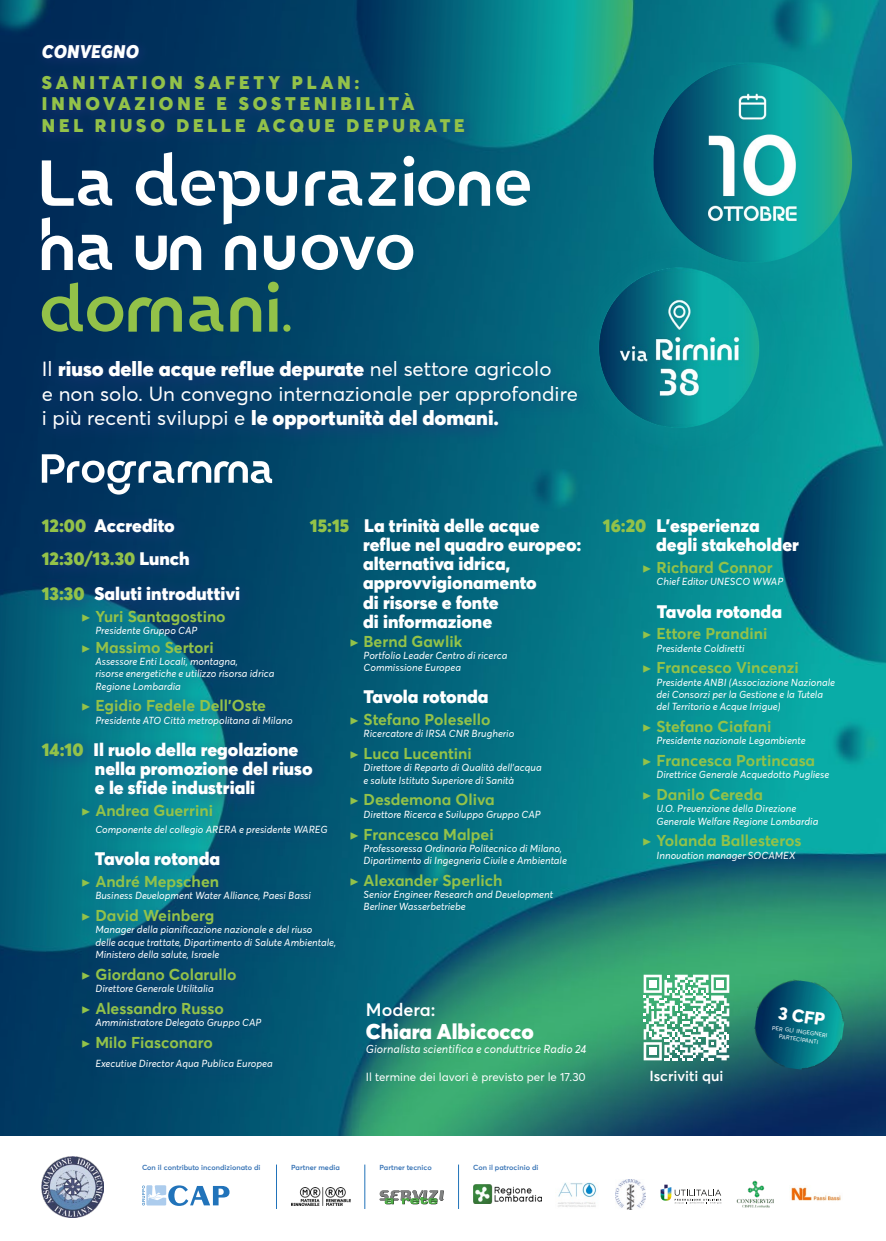
<style>
.page{position:relative;width:886px;height:1241px;background:#fff}
.page>*{position:absolute;margin:0;border:0;box-sizing:border-box;transform-origin:0 0}
.t1{font:900 21.25px "Averta Std";color:#fff}
.t2{font:20.44px/24.5px "Averta Std";color:#fff}
.t3{font:900 18.25px/21.9px "Averta Std";letter-spacing:.21em;color:#93c249}
.t4{font:italic 900 18.25px "Averta Std";letter-spacing:.01em;color:#fff}
.t5{font:900 18.06px/19.1px "Averta Std";color:#fff}
.t6{font:900 18.06px/32.4px "Averta Std";color:#93c249}
.t7{font:600 17.88px "Averta";color:#fff}
.t8{font:800 17.62px "Averta Std";color:#fff}
.t9{font:700 15.75px "Averta Std";color:#93c249}
.t10{font:600 14.56px "Averta Std";color:#fff}
.t11{font:italic 11.62px "Averta Std";color:#fff}
.t12{font:11.62px "Averta";color:#fff}
.t13{font:italic 10.25px/12.2px "Averta Std";color:#fff}
.t14{font:600 7.25px "Averta Std";color:#3471b4}
.t15{font:5.75px/7.8px "Averta Std";color:#fff;text-align:center}
.s1{font-weight:900}
.s2{color:#fff}
.s3{color:#93c249}
.s4{font-family:"Minion Pro";font-weight:400}
</style>
<div class="page">
<img style="left:0;top:0;width:886px;height:1135px">
<img style="left:570px;top:252px;width:218px;height:198px">
<div style="left:32px;top:350px;width:562px;height:97px;background:#283583;opacity:.75"></div>
<div style="left:34px;top:36px;width:443px;height:110px;background:#283583;opacity:.75"></div>
<svg style="left:368px;top:172px;width:28px;height:34px"></svg>
<svg style="left:266px;top:171px;width:31px;height:35px"></svg>
<svg style="left:403px;top:156px;width:87px;height:50px"></svg>
<svg style="left:136px;top:152px;width:124px;height:73px"></svg>
<svg style="left:496px;top:170px;width:34px;height:36px"></svg>
<svg style="left:305px;top:170px;width:57px;height:36px"></svg>
<svg style="left:42px;top:160px;width:70px;height:46px"></svg>
<svg style="left:136px;top:235px;width:65px;height:35px"></svg>
<svg style="left:302px;top:235px;width:111px;height:35px"></svg>
<svg style="left:264px;top:235px;width:31px;height:35px"></svg>
<svg style="left:225px;top:235px;width:31px;height:35px"></svg>
<svg style="left:42px;top:217px;width:70px;height:53px"></svg>
<svg style="left:230px;top:297px;width:31px;height:34px"></svg>
<svg style="left:42px;top:282px;width:140px;height:49px;background:#366654"></svg>
<svg style="left:189px;top:296px;width:34px;height:36px"></svg>
<svg style="left:268px;top:281px;width:22px;height:50px"></svg>
<img style="left:619px;top:62px;width:267px;height:236px">
<svg style="left:42px;top:454px;width:230px;height:40px"></svg>
<svg style="left:644px;top:974px;width:85px;height:86px"></svg>
<img style="left:750px;top:975px;width:99px;height:99px">
<div style="left:32px;top:508px;width:319px;height:576px;background:#283583;opacity:.75"></div>
<img style="left:291px;top:1187px;width:59px;height:18px">
<svg style="left:379px;top:1190px;width:65px;height:14px"></svg>
<hr style="left:365px;top:1164px;width:1px;height:44px;background:#2173ba">
<hr style="left:276px;top:1164px;width:1px;height:44px;background:#2173ba">
<hr style="left:458px;top:1164px;width:1px;height:44px;background:#2173ba">
<svg style="left:142px;top:1185px;width:87px;height:20px"></svg>
<img style="left:42px;top:1156px;width:62px;height:61px">
<img style="left:736px;top:1180px;width:38px;height:28px">
<img style="left:558px;top:1182px;width:39px;height:25px">
<svg style="left:660px;top:1184px;width:61px;height:19px"></svg>
<img style="left:791px;top:1187px;width:50px;height:14px">
<img style="left:615px;top:1179px;width:30px;height:30px">
<img style="left:473px;top:1184px;width:68px;height:19px">
<h3 class="t4" style="left:42px;top:39px;width:99px">CONVEGNO</h3>
<h3 class="t3" style="left:42px;top:71px;width:424px">SANITATION SAFETY PLAN:<br>INNOVAZIONE E SOSTENIBILITÀ<br>NEL RIUSO DELLE ACQUE DEPURATE</h3>
<h2 class="t2" style="left:42px;top:357px;width:538px">Il <span class="s1">riuso delle acque reflue depurate</span> nel settore agricolo<br>e non solo. Un convegno internazionale per approfondire i più recenti sviluppi e <span class="s1">le opportunità del domani.</span></h2>
<h3 class="t6" style="left:42px;top:509px;width:149px">12:00 <span class="s2">Accredito<br></span>12:30/13.30 <span class="s2">Lunch</span></h3>
<h3 class="t5" style="left:42px;top:583px;width:200px"><span class="s3">13:30</span> Saluti introduttivi</h3>
<h3 class="t9" style="left:81px;top:606px;width:146px"><span class="s4">▶</span> Yuri Santagostino</h3>
<p class="t13" style="left:95px;top:624px;width:104px">Presidente Gruppo CAP</p>
<h3 class="t9" style="left:81px;top:637px;width:134px"><span class="s4">▶</span> Massimo Sertori</h3>
<p class="t13" style="left:95px;top:655px;width:181px">Assessore Enti Locali, montagna,<br>risorse energetiche e utilizzo risorsa idrica<br>Regione Lombardia</p>
<h3 class="t9" style="left:81px;top:695px;width:186px"><span class="s4">▶</span> Egidio Fedele Dell’Oste</h3>
<p class="t13" style="left:95px;top:714px;width:199px">Presidente ATO Città metropolitana di Milano</p>
<h3 class="t5" style="left:95px;top:739px;width:219px;text-indent:-53px"><span class="s3">14:10</span> Il ruolo della regolazione nella promozione del riuso e le sfide industriali</h3>
<h3 class="t9" style="left:81px;top:800px;width:133px"><span class="s4">▶</span> Andrea Guerrini</h3>
<p class="t13" style="left:95px;top:823px;width:234px">Componente del collegio ARERA e presidente WAREG</p>
<h3 class="t5" style="left:95px;top:849px;width:127px">Tavola rotonda</h3>
<h3 class="t9" style="left:81px;top:871px;width:139px"><span class="s4">▶</span> André Mepschen</h3>
<p class="t13" style="left:95px;top:889px;width:217px">Business Development Water Alliance, Paesi Bassi</p>
<h3 class="t9" style="left:81px;top:905px;width:135px"><span class="s4">▶</span> David Weinberg</h3>
<p class="t13" style="left:95px;top:923px;width:242px">Manager della pianificazione nazionale e del riuso<br>delle acque trattate, Dipartimento di Salute Ambientale,<br>Ministero della salute, Israele</p>
<h3 class="t9" style="left:81px;top:963px;width:157px"><span class="s4">▶</span> Giordano Colarullo</h3>
<p class="t13" style="left:95px;top:982px;width:120px">Direttore Generale Utilitalia</p>
<h3 class="t9" style="left:81px;top:997px;width:144px"><span class="s4">▶</span> Alessandro Russo</h3>
<p class="t13" style="left:95px;top:1016px;width:168px">Amministratore Delegato Gruppo CAP</p>
<h3 class="t9" style="left:81px;top:1031px;width:133px"><span class="s4">▶</span> Milo Fiasconaro</h3>
<p class="t13" style="left:95px;top:1057px;width:179px">Executive Director Aqua Publica Europea</p>
<h3 class="t5" style="left:363px;top:516px;width:220px;text-indent:-53px"><span class="s3">15:15</span> La trinità delle acque reflue nel quadro europeo: alternativa idrica, approvvigionamento<br>di risorse e fonte<br>di informazione</h3>
<h3 class="t9" style="left:349px;top:631px;width:114px"><span class="s4">▶</span> Bernd Gawlik</h3>
<p class="t13" style="left:363px;top:649px;width:145px">Portfolio Leader Centro di ricerca<br>Commissione Europea</p>
<h3 class="t5" style="left:363px;top:687px;width:127px">Tavola rotonda</h3>
<h3 class="t9" style="left:349px;top:709px;width:143px"><span class="s4">▶</span> Stefano Polesello</h3>
<p class="t13" style="left:363px;top:728px;width:152px">Ricercatore di IRSA CNR Brugherio</p>
<h3 class="t9" style="left:349px;top:743px;width:124px"><span class="s4">▶</span> Luca Lucentini</h3>
<p class="t13" style="left:363px;top:762px;width:180px">Direttore di Reparto di Qualità dell’acqua e salute Istituto Superiore di Sanità</p>
<h3 class="t9" style="left:349px;top:789px;width:147px"><span class="s4">▶</span> Desdemona Oliva</h3>
<p class="t13" style="left:363px;top:808px;width:179px">Direttore Ricerca e Sviluppo Gruppo CAP</p>
<h3 class="t9" style="left:349px;top:823px;width:146px"><span class="s4">▶</span> Francesca Malpei</h3>
<p class="t13" style="left:363px;top:842px;width:205px">Professoressa Ordinaria Politecnico di Milano,<br>Dipartimento di Ingegneria Civile e Ambientale</p>
<h3 class="t9" style="left:349px;top:870px;width:155px"><span class="s4">▶</span> Alexander Sperlich</h3>
<p class="t13" style="left:363px;top:888px;width:191px">Senior Engineer Research and Development<br>Berliner Wasserbetriebe</p>
<h3 class="t7" style="left:366px;top:997px;width:71px">Modera:</h3>
<h1 class="t1" style="left:366px;top:1017px;width:169px">Chiara Albicocco</h1>
<p class="t11" style="left:366px;top:1041px;width:222px">Giornalista scientifica e conduttrice Radio 24</p>
<p class="t12" style="left:366px;top:1069px;width:221px">Il termine dei lavori è previsto per le 17.30</p>
<h3 class="t5" style="left:656px;top:516px;width:144px;text-indent:-53px"><span class="s3">16:20</span> L’esperienza degli stakeholder</h3>
<h3 class="t9" style="left:642px;top:557px;width:132px"><span class="s4">▶</span> Richard Connor</h3>
<p class="t13" style="left:656px;top:576px;width:128px">Chief Editor UNESCO WWAP</p>
<h3 class="t5" style="left:657px;top:601px;width:127px">Tavola rotonda</h3>
<h3 class="t9" style="left:642px;top:623px;width:127px"><span class="s4">▶</span> Ettore Prandini</h3>
<p class="t13" style="left:656px;top:642px;width:90px">Presidente Coldiretti</p>
<h3 class="t9" style="left:642px;top:657px;width:158px"><span class="s4">▶</span> Francesco Vincenzi</h3>
<p class="t13" style="left:656px;top:676px;width:180px">Presidente ANBI (Associazione Nazionale dei Consorzi per la Gestione e la Tutela del Territorio e Acque Irrigue)</p>
<h3 class="t9" style="left:642px;top:716px;width:131px"><span class="s4">▶</span> Stefano Ciafani</h3>
<p class="t13" style="left:656px;top:735px;width:151px">Presidente nazionale Legambiente</p>
<h3 class="t9" style="left:642px;top:750px;width:174px"><span class="s4">▶</span> Francesca Portincasa</h3>
<p class="t13" style="left:656px;top:769px;width:174px">Direttrice Generale Acquedotto Pugliese</p>
<h3 class="t9" style="left:642px;top:784px;width:122px"><span class="s4">▶</span> Danilo Cereda</h3>
<p class="t13" style="left:656px;top:803px;width:163px">U.O. Prevenzione della Direzione<br>Generale Welfare Regione Lombardia</p>
<h3 class="t9" style="left:642px;top:830px;width:161px"><span class="s4">▶</span> Yolanda Ballesteros</h3>
<p class="t13" style="left:656px;top:849px;width:140px">Innovation manager SOCAMEX</p>
<h3 class="t10" style="left:649px;top:1066px;width:76px">Iscriviti qui</h3>
<h3 class="t8" style="left:780px;top:1001px;width:48px;rotate:8deg">3 CFP</h3>
<p class="t15" style="left:773px;top:1023px;width:57px;rotate:8deg">per gli ingegneri partecipanti</p>
<p class="t14" style="left:142px;top:1162px;width:120px">Con il contributo incondizionato di</p>
<p class="t14" style="left:291px;top:1162px;width:50px">Partner media</p>
<p class="t14" style="left:379px;top:1162px;width:54px">Partner tecnico</p>
<p class="t14" style="left:473px;top:1162px;width:67px">Con il patrocinio di</p>
</div>
